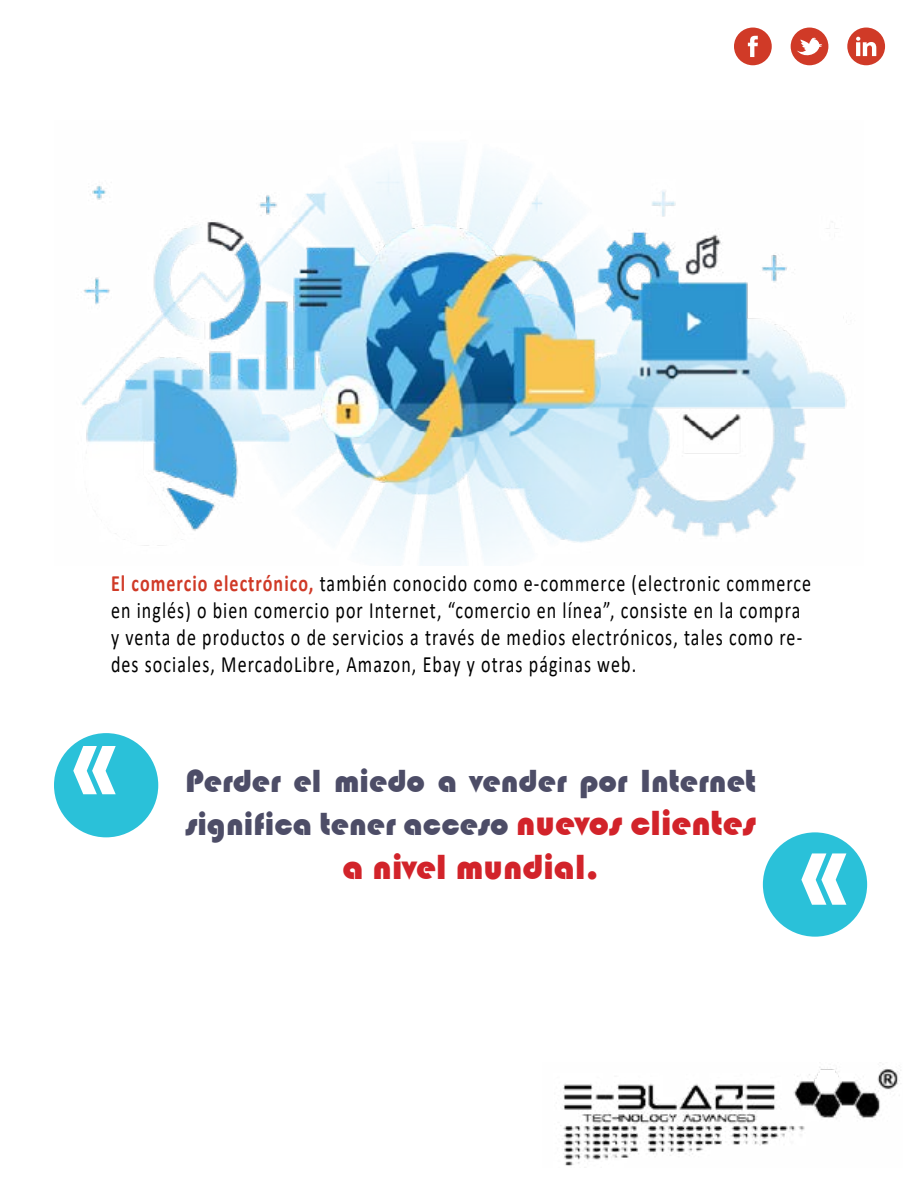
<style>
.page{position:relative;width:918px;height:1188px;background:#fff}
.page>*{position:absolute;margin:0;border:0;box-sizing:border-box;transform-origin:0 0}
.t1{font:153.9px "Bauhaus 93";color:#fff}
.t2{font:144.9px "Bauhaus 93";color:#fff}
.t3{font:36px "Bauhaus 93";color:#d2232a}
.t4{font:33px/43.2px "Bauhaus 93";color:#4d4d67}
.t5{font:23.4px/27px "Calibri";letter-spacing:.06em;color:#000;scale:.77 1}
.s1{font-weight:700;color:#d03a27}
.s2{font-size:36px;color:#d2232a}
</style>
<div class="page">
<div style="left:54px;top:733px;width:104px;height:104px;background:#2ac1d9;border-radius:50%"></div>
<div style="left:763px;top:832px;width:104px;height:105px;background:#2ac1d9;border-radius:50%"></div>
<svg style="left:791px;top:28px;width:37px;height:37px"></svg>
<svg style="left:734px;top:28px;width:38px;height:37px"></svg>
<svg style="left:847px;top:28px;width:38px;height:37px"></svg>
<img style="left:563px;top:1062px;width:338px;height:104px">
<img style="left:81px;top:155px;width:766px;height:410px">
<p class="t5" style="left:111px;top:569px;width:911px"><span class="s1">El comercio electrónico,</span> también conocido como e-commerce (electronic commerce en inglés) o bien comercio por Internet, “comercio en línea”, consiste en la compra y venta de productos o de servicios a través de medios electrónicos, tales como re&shy;des sociales, MercadoLibre, Amazon, Ebay y otras páginas web.</p>
<h2 class="t2" style="left:68px;top:674px;width:56px">«</h2>
<h3 class="t4" style="left:185px;top:760px;width:572px">Perder el miedo a vender por Internet significa tener acceso <span class="s2">nuevos clientes</span></h3>
<h3 class="t3" style="left:342px;top:846px;width:258px">a nivel mundial.</h3>
<h1 class="t1" style="left:853px;top:981px;width:59px;rotate:-180deg">»</h1>
</div>
